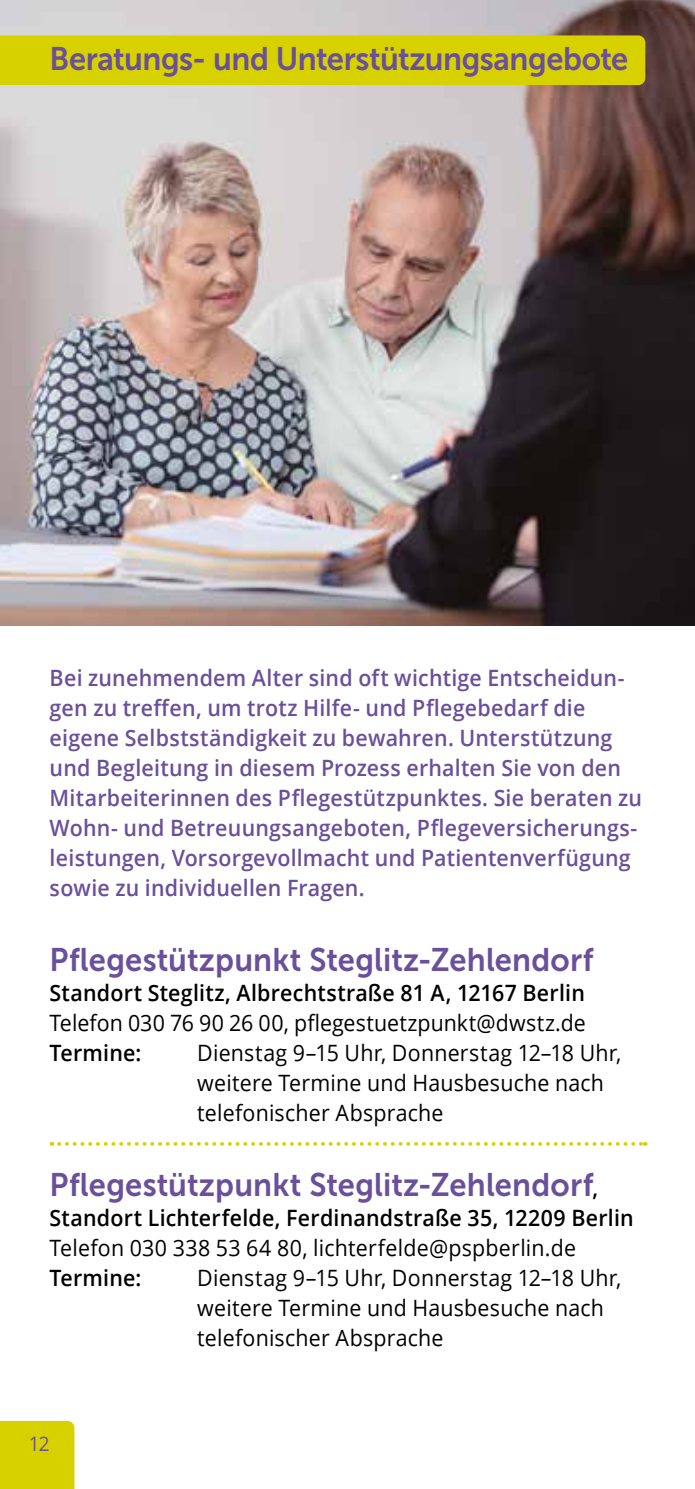
<style>
.page{position:relative;width:695px;height:1489px;background:#fff}
.page>*{position:absolute;margin:0;border:0;box-sizing:border-box;transform-origin:0 0}
.t1{font:32.5px "Museo Sans 700";color:#6a4f9b;scale:.95 1}
.t2{font:600 22.5px/30px "Open Sans";letter-spacing:.01em;color:#6a4f9b;scale:.95 1}
.t3{font:22.5px/30px "Open Sans";letter-spacing:.01em;color:#000;scale:.95 1}
.t4{font:600 22.5px "Open Sans";letter-spacing:.01em;color:#000;scale:.95 1}
.t5{font:20px "Open Sans";color:#6a4f9b;scale:.95 1}
.s1{font-family:"Open Sans";font-weight:600;font-size:22.5px;color:#000}
</style>
<div class="page">
<div style="left:0;top:1420px;width:74px;height:68px;background:#d8d100"></div>
<svg style="left:59px;top:1142px;width:586px;height:3px"></svg>
<img style="left:0;top:0;width:694px;height:625px">
<div style="left:0;top:35px;width:645px;height:50px;background:#d8d100"></div>
<h1 class="t1" style="left:50px;top:41px;width:610px">Beratungs- und Unterstützungsangebote</h1>
<p class="t2" style="left:50px;top:662px;width:625px">Bei zunehmendem Alter sind oft wichtige Entscheidun&shy;gen zu treffen, um trotz Hilfe- und Pflegebedarf die eigene Selbstständigkeit zu bewahren. Unterstützung und Begleitung in diesem Prozess erhalten Sie von den Mitarbeiterinnen des Pflegestützpunktes. Sie beraten zu Wohn- und Betreuungsangeboten, Pflegeversicherungs&shy;leistungen, Vorsorgevollmacht und Patientenverfügung sowie zu individuellen Fragen.</p>
<h1 class="t1" style="left:50px;top:941px;width:574px">Pflegestützpunkt Steglitz-Zehlendorf</h1>
<p class="t4" style="left:50px;top:977px;width:565px">Standort Steglitz, Albrechtstraße 81 A, 12167 Berlin</p>
<p class="t3" style="left:50px;top:1006px;width:566px">Telefon 030 76 90 26 00, pflegestuetzpunkt@dwstz.de</p>
<p class="t4" style="left:50px;top:1037px;width:98px">Termine:</p>
<p class="t3" style="left:197px;top:1036px;width:448px">Dienstag 9–15 Uhr, Donnerstag 12–18 Uhr, weitere Termine und Hausbesuche nach telefonischer Absprache</p>
<h1 class="t1" style="left:50px;top:1166px;width:578px">Pflegestützpunkt Steglitz-Zehlendorf<span class="s1">,</span></h1>
<p class="t4" style="left:50px;top:1202px;width:616px">Standort Lichterfelde, Ferdinandstraße 35, 12209 Berlin</p>
<p class="t3" style="left:50px;top:1231px;width:555px">Telefon 030 338 53 64 80, lichterfelde@pspberlin.de</p>
<p class="t4" style="left:50px;top:1262px;width:98px">Termine:</p>
<p class="t3" style="left:197px;top:1261px;width:448px">Dienstag 9–15 Uhr, Donnerstag 12–18 Uhr, weitere Termine und Hausbesuche nach telefonischer Absprache</p>
<p class="t5" style="left:29px;top:1429px;width:23px">12</p>
</div>
